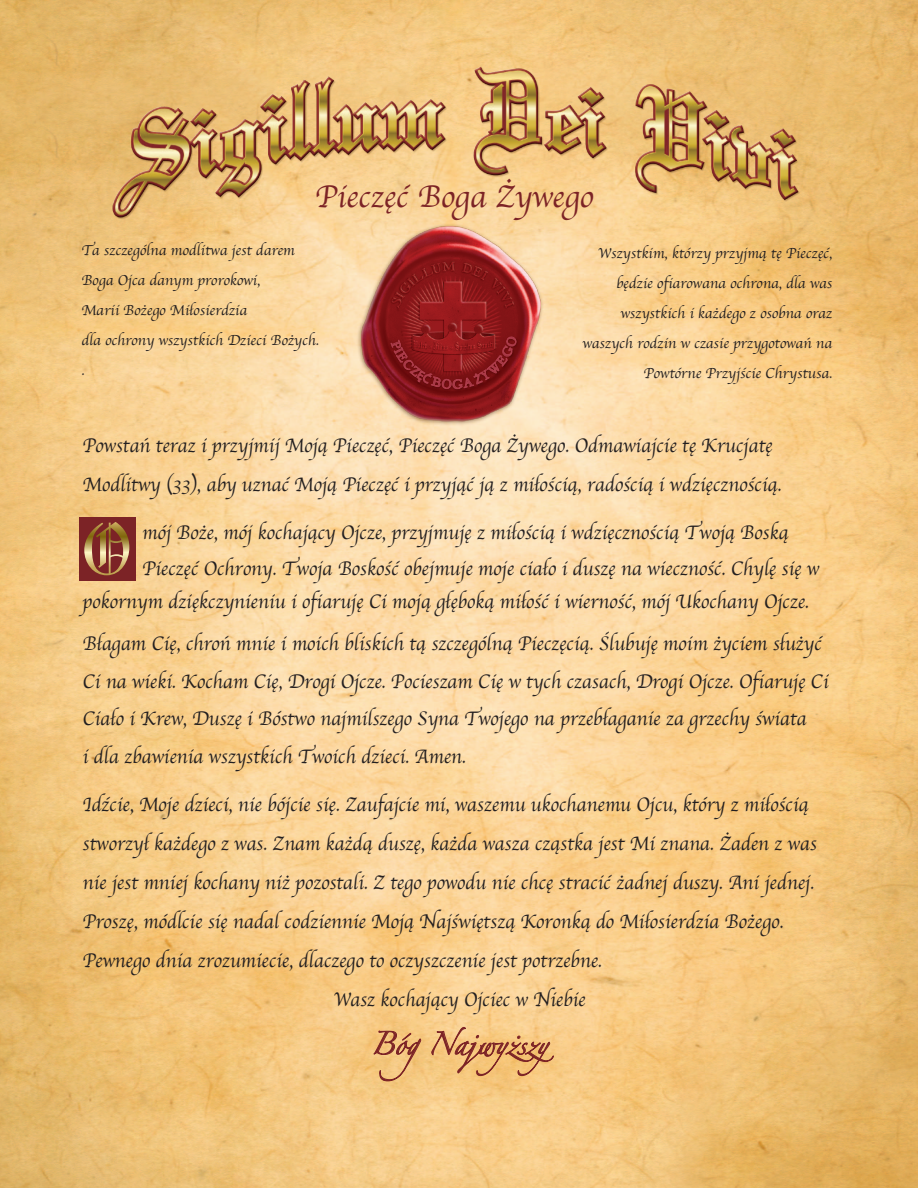
<style>
.page{position:relative;width:918px;height:1188px;background:#fff}
.page>*{position:absolute;margin:0;border:0;box-sizing:border-box;transform-origin:0 0}
.t1{font:32.4px "Apple Chancery";color:#7c2326}
.t2{font:20.4px/37.5px "Apple Chancery";color:#231f20;scale:.95 1}
.t3{font:20.4px "Zapfino";color:#7c2326;scale:.95 1}
.t4{font:15px/30px "Apple Chancery";color:#231f20;text-align:right}
</style>
<div class="page">
<img style="left:0;top:0;width:918px;height:1188px">
<img style="left:92px;top:54px;width:721px;height:173px">
<img style="left:344px;top:217px;width:219px;height:219px">
<img style="left:384px;top:264px;width:140px;height:133px">
<svg style="left:373px;top:1030px;width:48px;height:51px;background:#e0ab6f"></svg>
<svg style="left:431px;top:1027px;width:123px;height:49px;background:#e3ae70"></svg>
<div style="left:79px;top:517px;width:57px;height:64px;background:#7c2326"></div>
<svg style="left:84px;top:522px;width:45px;height:53px"></svg>
<svg style="left:391px;top:336px;width:125px;height:58px;background:#88191d"></svg>
<h1 class="t1" style="left:315px;top:171px;width:280px">Pieczęć Boga Żywego</h1>
<p class="t4" style="left:582px;top:238px;width:251px">Wszystkim, którzy przyjmą tę Pieczęć, będzie ofiarowana ochrona, dla was wszystkich i każdego z osobna oraz waszych rodzin w czasie przygotowań na Powtórne Przyjście Chrystusa.</p>
<p class="t4" style="left:81px;top:235px;width:239px;text-align:left">Ta szczególna modlitwa jest darem<br>Boga Ojca danym prorokowi,<br>Marii Bożego Miłosierdzia<br>dla ochrony wszystkich Dzieci Bożych. .</p>
<p class="t2" style="left:82px;top:425px;width:737px;line-height:39px">Powstań teraz i przyjmij Moją Pieczęć, Pieczęć Boga Żywego. Odmawiajcie tę Krucjatę<br>Modlitwy (33), aby uznać Moją Pieczęć i przyjąć ją z miłością, radością i wdzięcznością.</p>
<p class="t2" style="left:142px;top:516px;width:714px;line-height:36px">mój Boże, mój kochający Ojcze, przyjmuję z miłością i wdzięcznością Twoją Boską<br>Pieczęć Ochrony. Twoja Boskość obejmuje moje ciało i duszę na wieczność. Chylę się w</p>
<p class="t2" style="left:82px;top:581px;width:780px;line-height:41.7px">pokornym dziękczynieniu i ofiaruję Ci moją głęboką miłość i wierność, mój Ukochany Ojcze.<br>Błagam Cię, chroń mnie i moich bliskich tą szczególną Pieczęcią. Ślubuję moim życiem służyć</p>
<p class="t2" style="left:82px;top:662px;width:787px">Ci na wieki. Kocham Cię, Drogi Ojcze. Pocieszam Cię w tych czasach, Drogi Ojcze. Ofiaruję Ci<br>Ciało i Krew, Duszę i Bóstwo najmilszego Syna Twojego na przebłaganie za grzechy świata<br>i dla zbawienia wszystkich Twoich dzieci. Amen.</p>
<p class="t2" style="left:82px;top:786px;width:766px">Idźcie, Moje dzieci, nie bójcie się. Zaufajcie mi, waszemu ukochanemu Ojcu, który z miłością</p>
<p class="t2" style="left:82px;top:825px;width:774px">stworzył każdego z was. Znam każdą duszę, każda wasza cząstka jest Mi znana. Żaden z was</p>
<p class="t2" style="left:82px;top:864px;width:772px">nie jest mniej kochany niż pozostali. Z tego powodu nie chcę stracić żadnej duszy. Ani jednej.</p>
<p class="t2" style="left:82px;top:903px;width:739px">Proszę, módlcie się nadal codziennie Moją Najświętszą Koronką do Miłosierdzia Bożego.</p>
<p class="t2" style="left:82px;top:942px;width:548px">Pewnego dnia zrozumiecie, dlaczego to oczyszczenie jest potrzebne.</p>
<p class="t2" style="left:333px;top:981px;width:267px">Wasz kochający Ojciec w Niebie</p>
<p class="t3" style="left:371px;top:1035px;width:209px">B ógNajwyżs zy</p>
</div>
